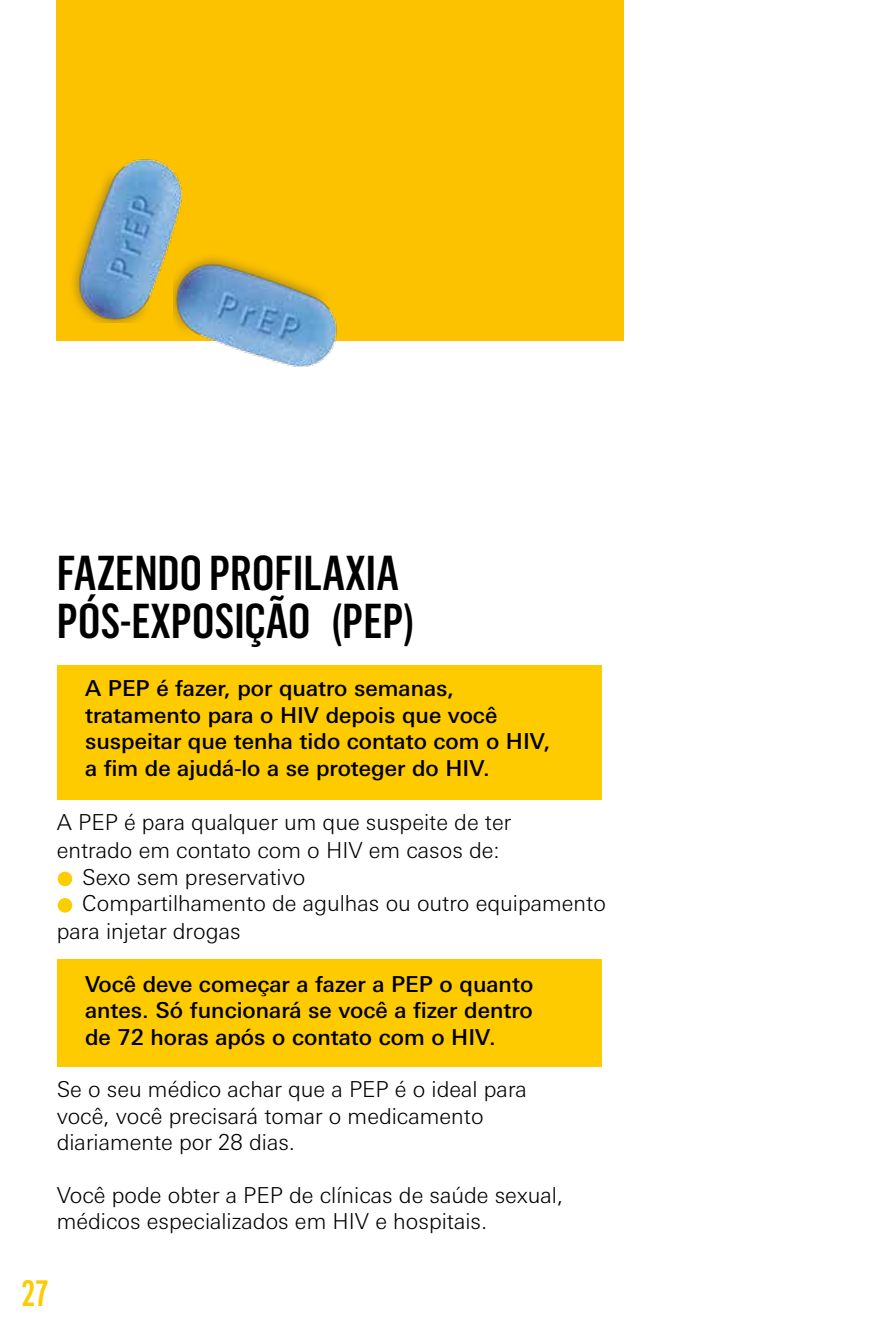
<style>
.page{position:relative;width:885px;height:1327px;background:#fff}
.page>*{position:absolute;margin:0;border:0;box-sizing:border-box;transform-origin:0 0}
.t1{font:500 48px/48px "Flama Condensed";color:#000}
.t2{font:500 36px "Flama Condensed";color:#fecb00}
.t3{font:300 22px/26.4px "Linotype Univers Basic";color:#000}
.t4{font:500 22px/26.4px "Linotype Univers Basic";color:#000}
.s1{font-size:32px;color:#fecd00}
</style>
<div class="page">
<div style="left:57px;top:959px;width:544px;height:108px;background:#fecb00"></div>
<div style="left:57px;top:665px;width:544px;height:134px;background:#fecb00"></div>
<div style="left:57px;top:0;width:567px;height:340px;background:#fcc200"></div>
<div style="left:58px;top:871px;width:14px;height:15px;border:3px solid #fecd00;border-radius:50%"></div>
<div style="left:58px;top:898px;width:14px;height:14px;border:3px solid #fecd00;border-radius:50%"></div>
<img style="left:72px;top:159px;width:111px;height:164px">
<img style="left:174px;top:243px;width:166px;height:124px">
<h1 class="t1" style="left:57px;top:547px;width:359px">FAZENDO PROFILAXIA<br>PÓS-EXPOSIÇÃO (PEP)</h1>
<p class="t4" style="left:85px;top:675px;width:466px">A PEP é fazer, por quatro semanas, tratamento para o HIV depois que você suspeitar que tenha tido contato com o HIV, a fim de ajudá-lo a se proteger do HIV.</p>
<p class="t3" style="left:57px;top:808px;width:456px;line-height:28px">A PEP é para qualquer um que suspeite de ter entrado em contato com o HIV em casos de:</p>
<p class="t3" style="left:57px;top:863px;width:250px"><span class="s1">•</span> Sexo sem preservativo</p>
<p class="t3" style="left:57px;top:889px;width:550px;line-height:28px"><span class="s1">•</span> Compartilhamento de agulhas ou outro equipamento para injetar drogas</p>
<p class="t4" style="left:85px;top:970px;width:449px;text-align:justify">Você deve começar a fazer a PEP o quanto antes. Só funcionará se você a fizer dentro de 72 horas após o contato com o HIV.</p>
<p class="t3" style="left:57px;top:1076px;width:471px">Se o seu médico achar que a PEP é o ideal para você, você precisará tomar o medicamento diariamente por 28 dias.</p>
<p class="t3" style="left:57px;top:1181px;width:508px">Você pode obter a PEP de clínicas de saúde sexual, médicos especializados em HIV e hospitais.</p>
<h2 class="t2" style="left:21px;top:1271px;width:29px">27</h2>
</div>
